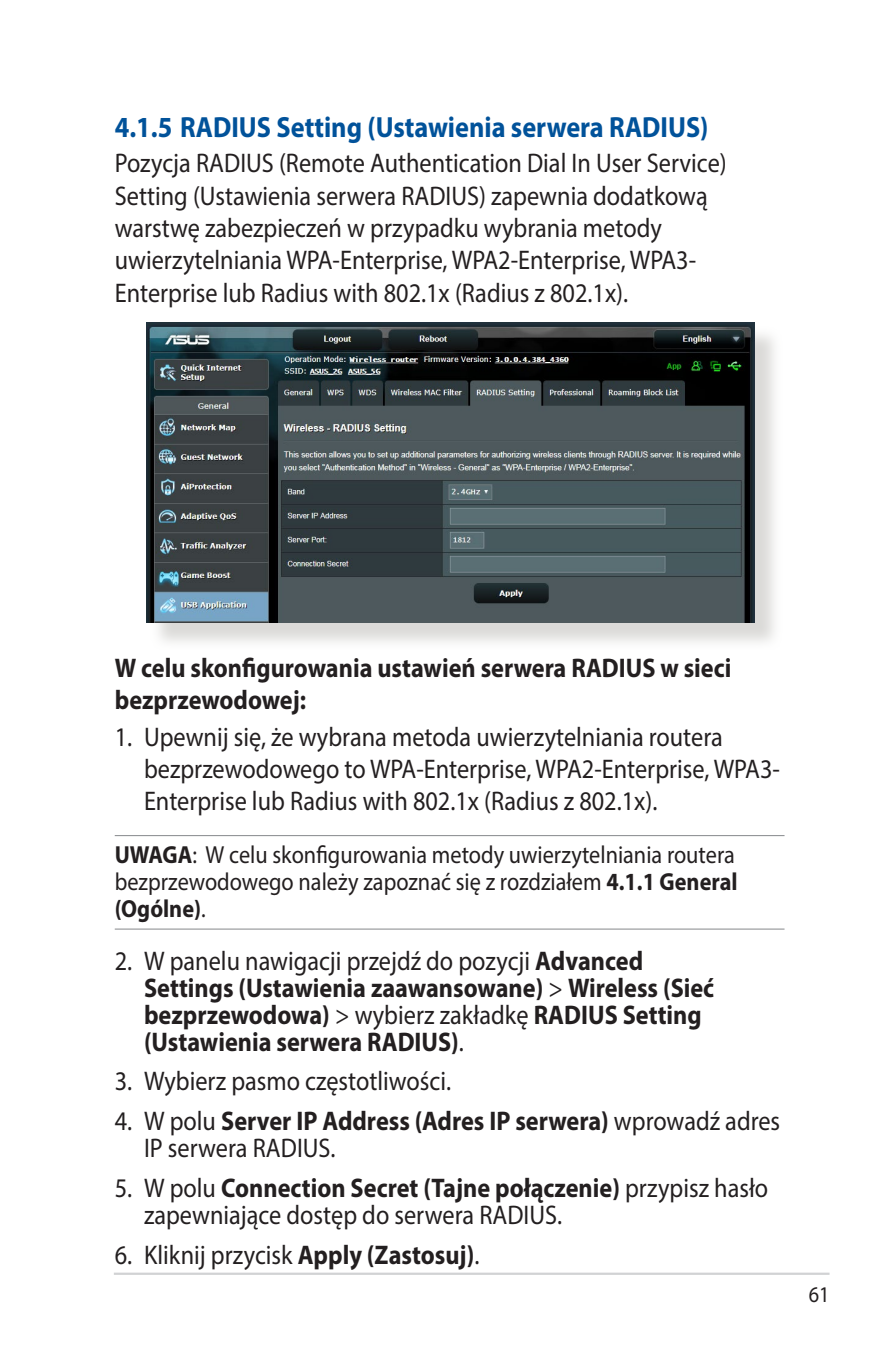
<style>
.page{position:relative;width:893px;height:1346px;background:#fff}
.page>*{position:absolute;margin:0;border:0;box-sizing:border-box;transform-origin:0 0}
.t1{font:700 29.25px "Myriad Pro";color:#01529a;scale:.9 1}
.t2{font:27px/32.4px "Myriad Pro";color:#231f20;scale:.9 1}
.t3{font:700 27px/27px "Myriad Pro";color:#231f20;scale:.9 1}
.t4{font:24.75px/27px "Myriad Pro";color:#231f20;text-align:justify;scale:.9 1}
.t5{font:22.5px "Myriad Pro";color:#231f20;scale:.9 1}
.s1{font-weight:700}
.s2{font-weight:400}
</style>
<div class="page">
<hr style="left:114px;top:1272px;width:715px;height:3px;background:#d1d2d4">
<hr style="left:115px;top:835px;width:669px;height:1px;background:#939598">
<hr style="left:115px;top:928px;width:669px;height:1px;background:#939598">
<div style="left:150px;top:326px;width:633px;height:325px;background:#cfcecb;opacity:.75"></div>
<img style="left:147px;top:323px;width:608px;height:299px">
<p class="t1" style="left:115px;top:108px;width:661px">4.1.5 RADIUS Setting (Ustawienia serwera RADIUS)</p>
<p class="t2" style="left:115px;top:147px;width:681px">Pozycja RADIUS (Remote Authentication Dial In User Service)<br>Setting (Ustawienia serwera RADIUS) zapewnia dodatkową warstwę zabezpieczeń w przypadku wybrania metody uwierzytelniania WPA-Enterprise, WPA2-Enterprise, WPA3- Enterprise lub Radius with 802.1x (Radius z 802.1x).</p>
<p class="t3" style="left:115px;top:650px;width:687px;line-height:32.4px">W celu skonfigurowania ustawień serwera RADIUS w sieci bezprzewodowej:</p>
<p class="t2" style="left:144px;top:720px;width:708px;text-indent:-29px">1. Upewnij się, że wybrana metoda uwierzytelniania routera bezprzewodowego to WPA-Enterprise, WPA2-Enterprise, WPA3-<br>Enterprise lub Radius with 802.1x (Radius z 802.1x).</p>
<p class="t4" style="left:115px;top:841px;width:693px"><span class="s1">UWAGA</span>: W celu skonfigurowania metody uwierzytelniania routera bezprzewodowego należy zapoznać się z rozdziałem <span class="s1">4.1.1 General (Ogólne)</span>.</p>
<p class="t3" style="left:144px;top:946px;width:635px;text-indent:-29px"><span class="s2">2. W panelu nawigacji przejdź do pozycji</span> Advanced Settings (Ustawienia zaawansowane) <span class="s2">&gt;</span> Wireless (Sieć bezprzewodowa) <span class="s2">&gt; wybierz zakładkę</span> RADIUS Setting (Ustawienia serwera RADIUS)<span class="s2">.</span></p>
<p class="t2" style="left:115px;top:1064px;width:375px">3. Wybierz pasmo częstotliwości.</p>
<p class="t2" style="left:144px;top:1107px;width:708px;line-height:27px;text-indent:-29px">4. W polu <span class="s1">Server IP Address (Adres IP serwera)</span> wprowadź adres<br>IP serwera RADIUS.</p>
<p class="t2" style="left:144px;top:1174px;width:695px;line-height:27px;text-indent:-29px">5. W polu <span class="s1">Connection Secret (Tajne połączenie)</span> przypisz hasło zapewniające dostęp do serwera RADIUS.</p>
<p class="t2" style="left:115px;top:1238px;width:407px">6. Kliknij przycisk <span class="s1">Apply (Zastosuj)</span>.</p>
<p class="t5" style="left:809px;top:1281px;width:25px">61</p>
</div>
